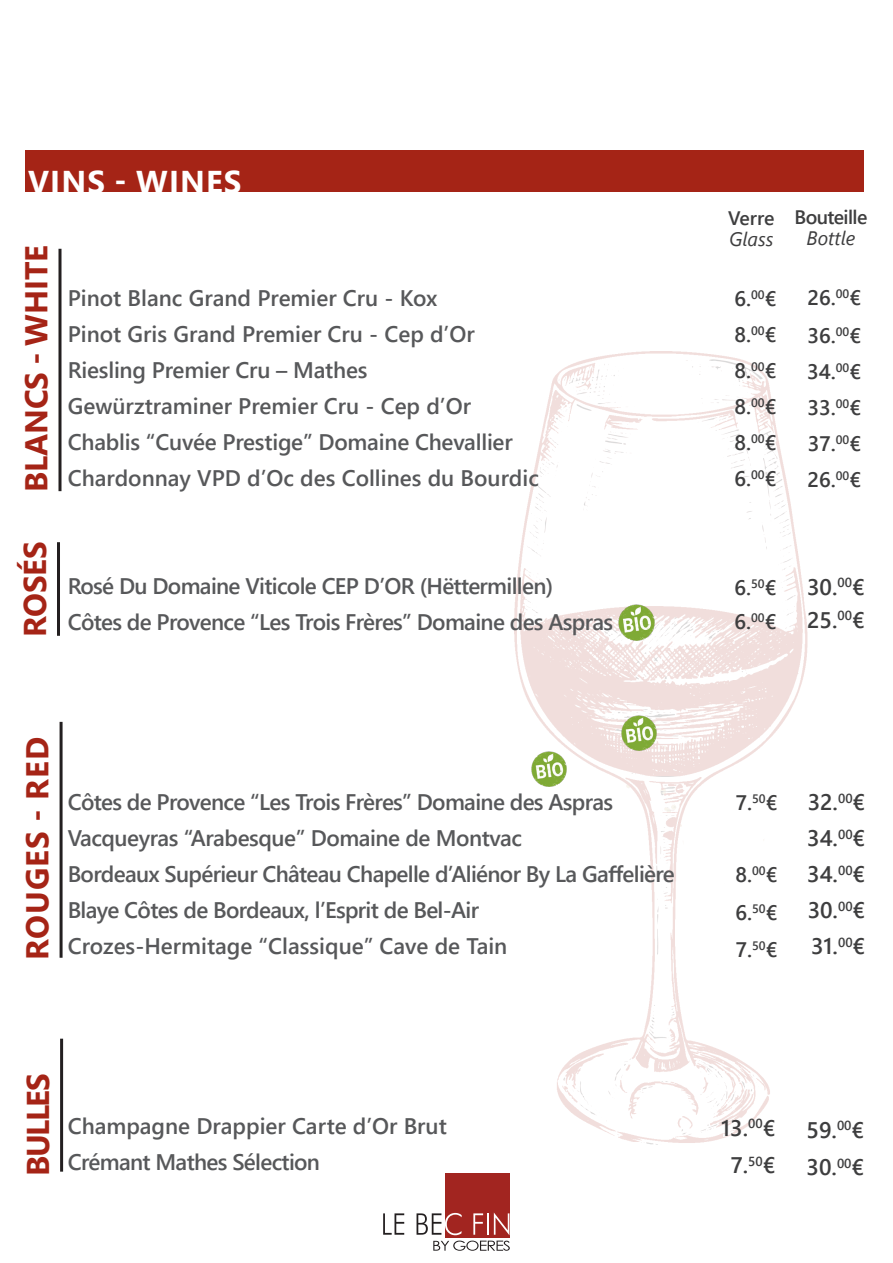
<style>
.page{position:relative;width:893px;height:1263px;background:#fff}
.page>*{position:absolute;margin:0;border:0;box-sizing:border-box;transform-origin:0 0}
.t1{font:700 31.5px "Segoe UI";letter-spacing:-.005em;color:#a52416}
.t2{font:700 31.5px "Segoe UI";letter-spacing:.035em;color:#fff}
.t3{font:600 22.5px "Segoe UI";letter-spacing:-.02em;color:#57585a}
.t4{font:600 22.5px "Segoe UI";color:#57585a}
.t5{font:600 22.5px "Segoe UI";color:#3e3e3f}
.t6{font:600 21px "Segoe UI";color:#3e3e3f}
.t7{font:600 19.5px "Segoe UI";letter-spacing:-.03em;color:#3e3e3f}
.t8{font:italic 19.5px "Segoe UI";color:#3e3e3f}
</style>
<div class="page">
<img style="left:515px;top:352px;width:293px;height:793px">
<div style="left:26px;top:151px;width:838px;height:41px;background:#a52416"></div>
<hr style="left:58px;top:249px;width:3px;height:242px;background:#231f20">
<hr style="left:60px;top:722px;width:3px;height:236px;background:#231f20">
<hr style="left:57px;top:542px;width:3px;height:94px;background:#231f20">
<img style="left:620px;top:714px;width:37px;height:37px">
<img style="left:618px;top:604px;width:37px;height:37px">
<img style="left:531px;top:750px;width:37px;height:38px">
<div style="left:445px;top:1173px;width:65px;height:64px;background:#a22520"></div>
<svg style="left:383px;top:1213px;width:21px;height:22px"></svg>
<svg style="left:417px;top:1212px;width:93px;height:39px"></svg>
<hr style="left:60px;top:1039px;width:3px;height:133px;background:#231f20">
<p class="t2" style="left:28px;top:152px;width:215px">VINS - WINES</p>
<p class="t1" style="left:7px;top:492px;width:249px;rotate:-90deg">BLANCS - WHITE</p>
<p class="t1" style="left:5px;top:637px;width:97px;rotate:-90deg">ROSÉS</p>
<p class="t4" style="left:68px;top:277px;width:371px">Pinot Blanc Grand Premier Cru - Kox</p>
<p class="t4" style="left:68px;top:313px;width:408px">Pinot Gris Grand Premier Cru - Cep d’Or</p>
<p class="t3" style="left:68px;top:349px;width:301px">Riesling Premier Cru – Mathes</p>
<p class="t4" style="left:68px;top:385px;width:405px">Gewürztraminer Premier Cru - Cep d’Or</p>
<p class="t3" style="left:68px;top:421px;width:446px">Chablis “Cuvée Prestige” Domaine Chevallier</p>
<p class="t4" style="left:68px;top:457px;width:473px">Chardonnay VPD d’Oc des Collines du Bourdic</p>
<p class="t3" style="left:68px;top:565px;width:487px">Rosé Du Domaine Viticole CEP D’OR (Hëttermillen)</p>
<p class="t3" style="left:68px;top:601px;width:547px">Côtes de Provence “Les Trois Frères” Domaine des Aspras</p>
<p class="t1" style="left:8px;top:960px;width:225px;rotate:-90deg">ROUGES - RED</p>
<p class="t3" style="left:68px;top:781px;width:547px">Côtes de Provence “Les Trois Frères” Domaine des Aspras</p>
<p class="t3" style="left:68px;top:817px;width:456px">Vacqueyras “Arabesque” Domaine de Montvac</p>
<p class="t3" style="left:68px;top:853px;width:609px">Bordeaux Supérieur Château Chapelle d’Aliénor By La Gaffelière</p>
<p class="t3" style="left:68px;top:889px;width:413px">Blaye Côtes de Bordeaux, l’Esprit de Bel-Air</p>
<p class="t4" style="left:68px;top:925px;width:441px">Crozes-Hermitage “Classique” Cave de Tain</p>
<p class="t1" style="left:8px;top:1176px;width:104px;rotate:-90deg">BULLES</p>
<p class="t4" style="left:68px;top:1105px;width:381px">Champagne Drappier Carte d’Or Brut</p>
<p class="t3" style="left:68px;top:1141px;width:254px">Crémant Mathes Sélection</p>
<p class="t7" style="left:728px;top:199px;width:48px">Verre</p>
<p class="t8" style="left:729px;top:220px;width:46px">Glass</p>
<p class="t6" style="left:734px;top:279px;width:44px">6.<sup>00</sup>€</p>
<p class="t6" style="left:734px;top:315px;width:43px">8.<sup>00</sup>€</p>
<p class="t6" style="left:734px;top:351px;width:43px">8.<sup>00</sup>€</p>
<p class="t6" style="left:734px;top:387px;width:43px">8.<sup>00</sup>€</p>
<p class="t6" style="left:734px;top:423px;width:43px">8.<sup>00</sup>€</p>
<p class="t6" style="left:734px;top:459px;width:44px">6.<sup>00</sup>€</p>
<p class="t7" style="left:794px;top:198px;width:75px">Bouteille</p>
<p class="t8" style="left:807px;top:219px;width:50px">Bottle</p>
<p class="t6" style="left:807px;top:278px;width:55px">26.<sup>00</sup>€</p>
<p class="t6" style="left:807px;top:316px;width:55px">36.<sup>00</sup>€</p>
<p class="t6" style="left:807px;top:352px;width:56px">34.<sup>00</sup>€</p>
<p class="t6" style="left:807px;top:388px;width:55px">33.<sup>00</sup>€</p>
<p class="t6" style="left:808px;top:424px;width:55px">37.<sup>00</sup>€</p>
<p class="t6" style="left:807px;top:460px;width:55px">26.<sup>00</sup>€</p>
<p class="t6" style="left:734px;top:567px;width:44px">6.<sup>50</sup>€</p>
<p class="t6" style="left:734px;top:602px;width:44px">6.<sup>00</sup>€</p>
<p class="t5" style="left:807px;top:566px;width:59px">30.<sup>00</sup>€</p>
<p class="t5" style="left:807px;top:599px;width:59px">25.<sup>00</sup>€</p>
<p class="t6" style="left:736px;top:783px;width:43px">7.<sup>50</sup>€</p>
<p class="t6" style="left:735px;top:855px;width:43px">8.<sup>00</sup>€</p>
<p class="t6" style="left:735px;top:893px;width:44px">6.<sup>50</sup>€</p>
<p class="t6" style="left:736px;top:930px;width:43px">7.<sup>50</sup>€</p>
<p class="t5" style="left:808px;top:781px;width:59px">32.<sup>00</sup>€</p>
<p class="t5" style="left:807px;top:817px;width:59px">34.<sup>00</sup>€</p>
<p class="t5" style="left:807px;top:853px;width:59px">34.<sup>00</sup>€</p>
<p class="t5" style="left:808px;top:889px;width:59px">30.<sup>00</sup>€</p>
<p class="t5" style="left:811px;top:925px;width:56px">31.<sup>00</sup>€</p>
<p class="t5" style="left:721px;top:1106px;width:56px">13.<sup>00</sup>€</p>
<p class="t5" style="left:731px;top:1144px;width:46px">7.<sup>50</sup>€</p>
<p class="t5" style="left:806px;top:1108px;width:59px">59.<sup>00</sup>€</p>
<p class="t5" style="left:807px;top:1146px;width:59px">30.<sup>00</sup>€</p>
</div>
